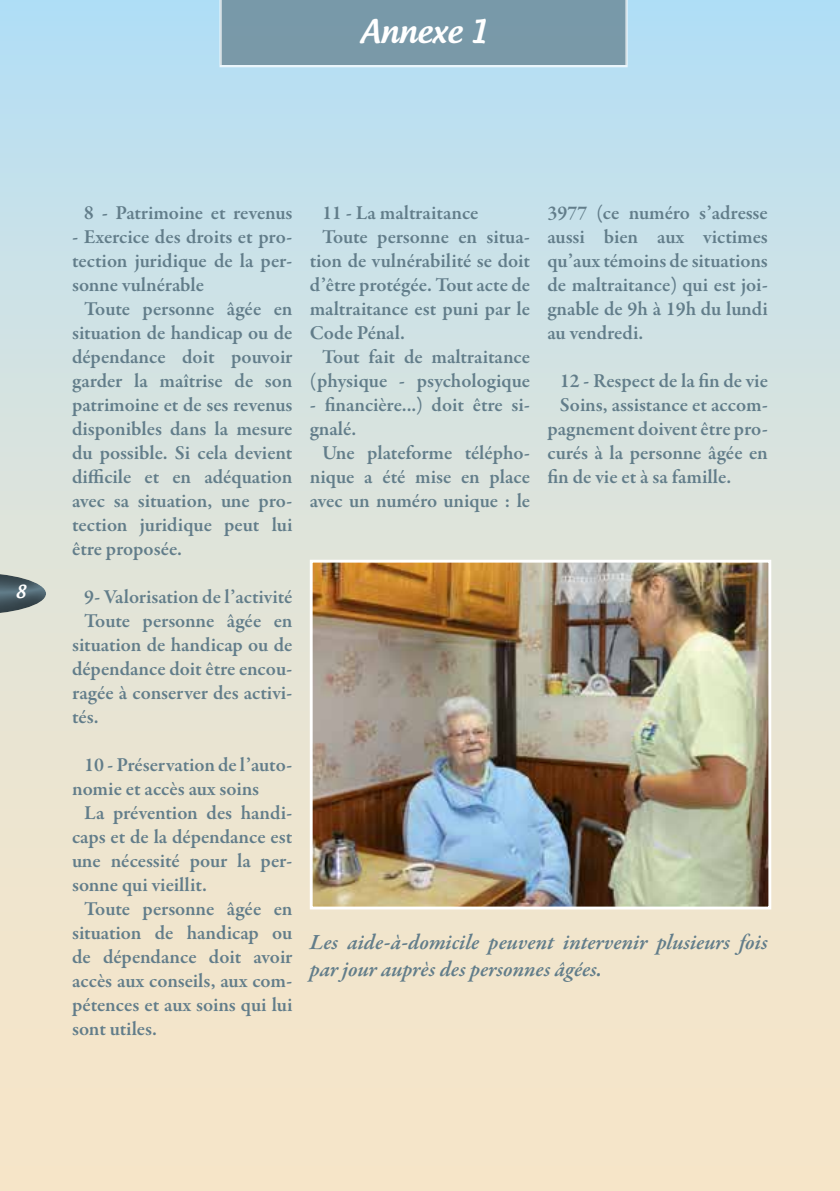
<style>
.page{position:relative;width:840px;height:1191px;background:#fff}
.page>*{position:absolute;margin:0;border:0;box-sizing:border-box;transform-origin:0 0}
.t1{font:500 31px "Androgyne";color:#fff}
.t2{font:italic 600 22px/26.4px "Garamond Premr Pro";color:#627d8a}
.t3{font:600 20px/24px "Garamond Premr Pro";color:#627d8a;text-align:justify}
.t4{font:500 17.2px "Androgyne";color:#fff}
</style>
<div class="page">
<div style="left:0;top:0;width:839px;height:1191px;background:linear-gradient(to bottom,#bae0f2,#ffe7c3)"></div>
<div style="left:219px;top:0;width:408px;height:67px;background:#7999a9"></div>
<div style="left:0;top:572px;width:48px;height:45px;background:#000;opacity:.5"></div>
<img style="left:313px;top:564px;width:453px;height:341px">
<div style="left:309px;top:560px;width:461px;height:349px;border:3px solid #fff"></div>
<h1 class="t1" style="left:360px;top:11px;width:127px">Annexe 1</h1>
<p class="t4" style="left:16px;top:581px;width:12px">8</p>
<p class="t3" style="left:84px;top:201px;width:209px">8 - Patrimoine et revenus</p>
<p class="t3" style="left:72px;top:225px;width:222px">- Exercice des droits et pro&shy;tection juridique de la per&shy;sonne vulnérable</p>
<p class="t3" style="left:72px;top:297px;width:222px;text-indent:12px">Toute personne âgée en situation de handicap ou de dépendance doit pouvoir garder la maîtrise de son patrimoine et de ses revenus disponibles dans la mesure du possible. Si cela devient difficile et en adéquation avec sa situation, une pro&shy;tection juridique peut lui être proposée.</p>
<p class="t3" style="left:84px;top:585px;width:209px">9- Valorisation de l’activité</p>
<p class="t3" style="left:84px;top:609px;width:209px">Toute personne âgée en</p>
<p class="t3" style="left:72px;top:633px;width:222px">situation de handicap ou de</p>
<p class="t3" style="left:72px;top:657px;width:222px">dépendance doit être encou-</p>
<p class="t3" style="left:72px;top:681px;width:222px">ragée à conserver des activi-</p>
<p class="t3" style="left:72px;top:705px;width:28px">tés.</p>
<p class="t3" style="left:72px;top:753px;width:222px;text-indent:12px">10 - Préservation de l’auto&shy;nomie et accès aux soins</p>
<p class="t3" style="left:72px;top:801px;width:222px;text-indent:12px">La prévention des handi&shy;caps et de la dépendance est une nécessité pour la per&shy;sonne qui vieillit.</p>
<p class="t3" style="left:72px;top:897px;width:222px;text-indent:12px">Toute personne âgée en situation de handicap ou de dépendance doit avoir accès aux conseils, aux com&shy;pétences et aux soins qui lui sont utiles.</p>
<p class="t3" style="left:322px;top:201px;width:158px">11 - La maltraitance</p>
<p class="t3" style="left:322px;top:225px;width:209px">Toute personne en situa-</p>
<p class="t3" style="left:309px;top:249px;width:222px">tion de vulnérabilité se doit</p>
<p class="t3" style="left:309px;top:273px;width:222px">d’être protégée. Tout acte de</p>
<p class="t3" style="left:309px;top:297px;width:222px">maltraitance est puni par le</p>
<p class="t3" style="left:309px;top:321px;width:96px">Code Pénal.</p>
<p class="t3" style="left:322px;top:345px;width:209px">Tout fait de maltraitance</p>
<p class="t3" style="left:309px;top:369px;width:222px">(physique - psychologique</p>
<p class="t3" style="left:309px;top:393px;width:222px">- financière...) doit être si&shy;gnalé.</p>
<p class="t3" style="left:309px;top:441px;width:222px;text-indent:12px">Une plateforme télépho&shy;nique a été mise en place avec un numéro unique : le</p>
<p class="t3" style="left:547px;top:201px;width:222px">3977 (ce numéro s’adresse aussi bien aux victimes qu’aux témoins de situations de maltraitance) qui est joi&shy;gnable de 9h à 19h du lundi au vendredi.</p>
<p class="t3" style="left:559px;top:369px;width:209px">12 - Respect de la fin de vie</p>
<p class="t3" style="left:559px;top:393px;width:209px">Soins, assistance et accom-</p>
<p class="t3" style="left:547px;top:417px;width:222px">pagnement doivent être pro-</p>
<p class="t3" style="left:547px;top:441px;width:222px">curés à la personne âgée en</p>
<p class="t3" style="left:547px;top:465px;width:185px">fin de vie et à sa famille.</p>
<p class="t2" style="left:309px;top:930px;width:459px">Les aide-à-domicile peuvent intervenir plusieurs fois par jour auprès des personnes âgées.</p>
</div>
